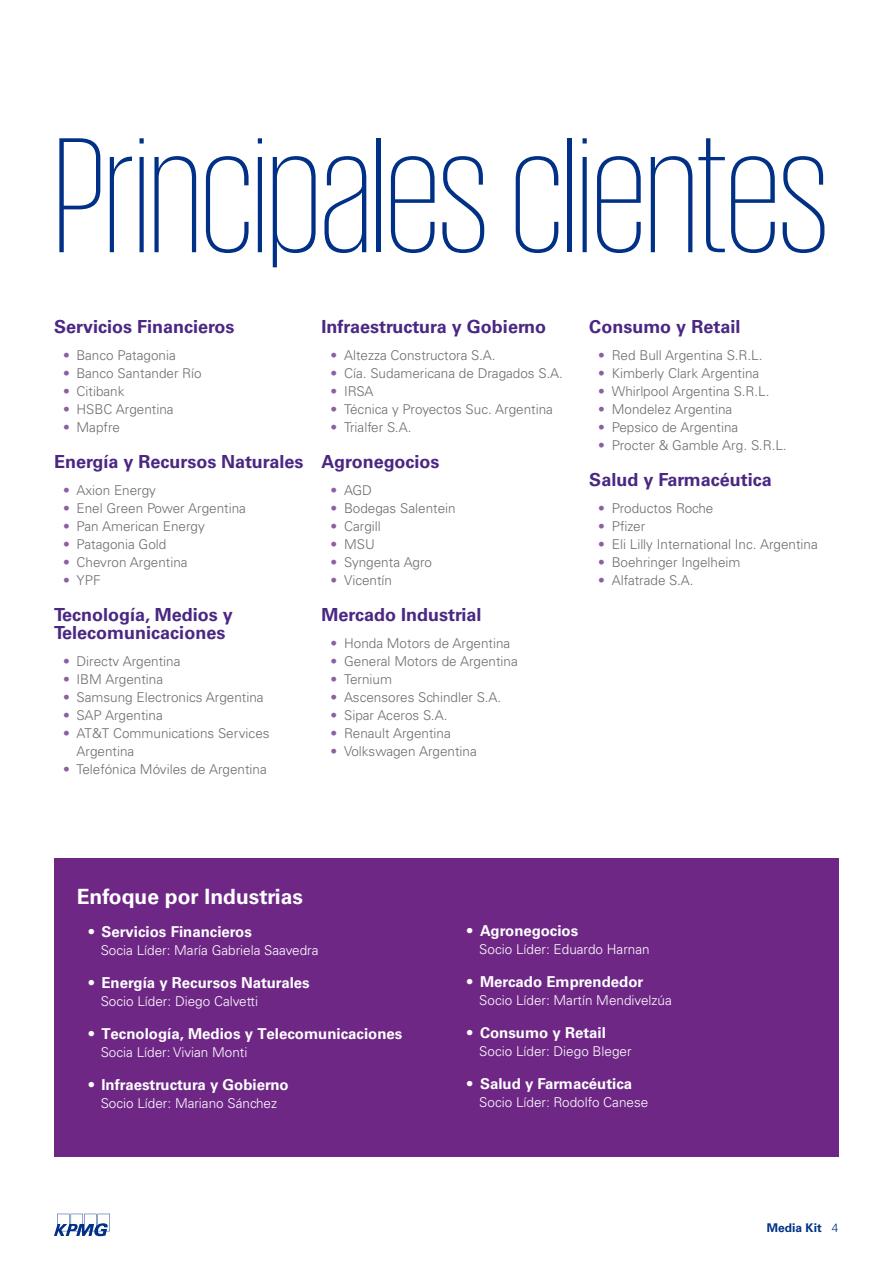
<style>
.page{position:relative;width:893px;height:1263px;background:#fff}
.page>*{position:absolute;margin:0;border:0;box-sizing:border-box;transform-origin:0 0}
.t1{font:200 168px "KPMG";color:#003186}
.t2{font:700 21px "Univers LT Std";color:#fff}
.t3{font:700 18px/18px "Univers LT Std";color:#4a2783}
.t4{font:700 15px "Univers LT Std";color:#fff}
.t5{font:300 13.5px/18px "Univers LT Std";color:#6c6d70}
.t6{font:300 13.5px "Univers LT Std";color:#fff}
.t7{font:700 12px "Univers LT Std";color:#003186}
.s1{color:#8c5fa0}
.s2{font-weight:300}
</style>
<div class="page">
<svg style="left:54px;top:1214px;width:56px;height:22px"></svg>
<div style="left:54px;top:858px;width:785px;height:298px;background:#6f2786"></div>
<h1 class="t1" style="left:54px;top:116px;width:776px">Principales clientes</h1>
<h3 class="t3" style="left:54px;top:318px;width:182px">Servicios Financieros</h3>
<p class="t5" style="left:63px;top:346px;width:114px"><span class="s1">•</span> Banco Patagonia</p>
<p class="t5" style="left:63px;top:364px;width:140px"><span class="s1">•</span> Banco Santander Río</p>
<p class="t5" style="left:63px;top:382px;width:63px"><span class="s1">•</span> Citibank</p>
<p class="t5" style="left:63px;top:400px;width:112px"><span class="s1">•</span> HSBC Argentina</p>
<p class="t5" style="left:63px;top:418px;width:58px"><span class="s1">•</span> Mapfre</p>
<h3 class="t3" style="left:54px;top:453px;width:251px">Energía y Recursos Naturales</h3>
<p class="t5" style="left:63px;top:481px;width:95px"><span class="s1">•</span> Axion Energy</p>
<p class="t5" style="left:63px;top:499px;width:184px"><span class="s1">•</span> Enel Green Power Argentina</p>
<p class="t5" style="left:63px;top:517px;width:143px"><span class="s1">•</span> Pan American Energy</p>
<p class="t5" style="left:63px;top:535px;width:105px"><span class="s1">•</span> Patagonia Gold</p>
<p class="t5" style="left:63px;top:553px;width:126px"><span class="s1">•</span> Chevron Argentina</p>
<p class="t5" style="left:63px;top:571px;width:39px"><span class="s1">•</span> YPF</p>
<h3 class="t3" style="left:54px;top:606px;width:180px">Tecnología, Medios y<br>Telecomunicaciones</h3>
<p class="t5" style="left:63px;top:652px;width:119px"><span class="s1">•</span> Directv Argentina</p>
<p class="t5" style="left:63px;top:670px;width:102px"><span class="s1">•</span> IBM Argentina</p>
<p class="t5" style="left:63px;top:688px;width:202px"><span class="s1">•</span> Samsung Electronics Argentina</p>
<p class="t5" style="left:63px;top:706px;width:101px"><span class="s1">•</span> SAP Argentina</p>
<p class="t5" style="left:76px;top:724px;width:195px;text-indent:-14px"><span class="s1">•</span> AT&amp;T Communications Services<br>Argentina</p>
<p class="t5" style="left:63px;top:760px;width:205px"><span class="s1">•</span> Telefónica Móviles de Argentina</p>
<h3 class="t3" style="left:322px;top:318px;width:226px">Infraestructura y Gobierno</h3>
<p class="t5" style="left:331px;top:346px;width:167px"><span class="s1">•</span> Altezza Constructora S.A.</p>
<p class="t5" style="left:331px;top:364px;width:234px"><span class="s1">•</span> Cía. Sudamericana de Dragados S.A.</p>
<p class="t5" style="left:331px;top:382px;width:44px"><span class="s1">•</span> IRSA</p>
<p class="t5" style="left:331px;top:400px;width:224px"><span class="s1">•</span> Técnica y Proyectos Suc. Argentina</p>
<p class="t5" style="left:331px;top:418px;width:82px"><span class="s1">•</span> Trialfer S.A.</p>
<h3 class="t3" style="left:322px;top:453px;width:119px">Agronegocios</h3>
<p class="t5" style="left:331px;top:481px;width:43px"><span class="s1">•</span> AGD</p>
<p class="t5" style="left:331px;top:499px;width:127px"><span class="s1">•</span> Bodegas Salentein</p>
<p class="t5" style="left:331px;top:517px;width:52px"><span class="s1">•</span> Cargill</p>
<p class="t5" style="left:331px;top:535px;width:46px"><span class="s1">•</span> MSU</p>
<p class="t5" style="left:331px;top:553px;width:103px"><span class="s1">•</span> Syngenta Agro</p>
<p class="t5" style="left:331px;top:571px;width:63px"><span class="s1">•</span> Vicentín</p>
<h3 class="t3" style="left:322px;top:606px;width:161px">Mercado Industrial</h3>
<p class="t5" style="left:331px;top:634px;width:181px"><span class="s1">•</span> Honda Motors de Argentina</p>
<p class="t5" style="left:331px;top:652px;width:189px"><span class="s1">•</span> General Motors de Argentina</p>
<p class="t5" style="left:331px;top:670px;width:63px"><span class="s1">•</span> Ternium</p>
<p class="t5" style="left:331px;top:688px;width:172px"><span class="s1">•</span> Ascensores Schindler S.A.</p>
<p class="t5" style="left:331px;top:706px;width:118px"><span class="s1">•</span> Sipar Aceros S.A.</p>
<p class="t5" style="left:331px;top:724px;width:122px"><span class="s1">•</span> Renault Argentina</p>
<p class="t5" style="left:331px;top:742px;width:148px"><span class="s1">•</span> Volkswagen Argentina</p>
<h3 class="t3" style="left:589px;top:318px;width:153px">Consumo y Retail</h3>
<p class="t5" style="left:598px;top:346px;width:166px"><span class="s1">•</span> Red Bull Argentina S.R.L.</p>
<p class="t5" style="left:598px;top:364px;width:162px"><span class="s1">•</span> Kimberly Clark Argentina</p>
<p class="t5" style="left:598px;top:382px;width:173px"><span class="s1">•</span> Whirlpool Argentina S.R.L.</p>
<p class="t5" style="left:598px;top:400px;width:135px"><span class="s1">•</span> Mondelez Argentina</p>
<p class="t5" style="left:598px;top:418px;width:141px"><span class="s1">•</span> Pepsico de Argentina</p>
<p class="t5" style="left:598px;top:436px;width:190px"><span class="s1">•</span> Procter &amp; Gamble Arg. S.R.L.</p>
<h3 class="t3" style="left:589px;top:471px;width:184px">Salud y Farmacéutica</h3>
<p class="t5" style="left:598px;top:499px;width:117px"><span class="s1">•</span> Productos Roche</p>
<p class="t5" style="left:598px;top:517px;width:48px"><span class="s1">•</span> Pfizer</p>
<p class="t5" style="left:598px;top:535px;width:221px"><span class="s1">•</span> Eli Lilly International Inc. Argentina</p>
<p class="t5" style="left:598px;top:553px;width:144px"><span class="s1">•</span> Boehringer Ingelheim</p>
<p class="t5" style="left:598px;top:571px;width:97px"><span class="s1">•</span> Alfatrade S.A.</p>
<h2 class="t2" style="left:77px;top:884px;width:228px">Enfoque por Industrias</h2>
<p class="t4" style="left:89px;top:923px;width:165px">• Servicios Financieros</p>
<p class="t6" style="left:101px;top:942px;width:219px">Socia Líder: María Gabriela Saavedra</p>
<p class="t4" style="left:89px;top:974px;width:223px">• Energía y Recursos Naturales</p>
<p class="t6" style="left:101px;top:993px;width:159px">Socio Líder: Diego Calvetti</p>
<p class="t4" style="left:89px;top:1025px;width:315px">• Tecnología, Medios y Telecomunicaciones</p>
<p class="t6" style="left:101px;top:1044px;width:148px">Socia Líder: Vivian Monti</p>
<p class="t4" style="left:89px;top:1076px;width:201px">• Infraestructura y Gobierno</p>
<p class="t6" style="left:101px;top:1095px;width:178px">Socio Líder: Mariano Sánchez</p>
<p class="t4" style="left:467px;top:922px;width:112px">• Agronegocios</p>
<p class="t6" style="left:479px;top:941px;width:172px">Socio Líder: Eduardo Harnan</p>
<p class="t4" style="left:467px;top:973px;width:178px">• Mercado Emprendedor</p>
<p class="t6" style="left:479px;top:992px;width:194px">Socio Líder: Martín Mendivelzúa</p>
<p class="t4" style="left:467px;top:1024px;width:140px">• Consumo y Retail</p>
<p class="t6" style="left:479px;top:1043px;width:154px">Socio Líder: Diego Bleger</p>
<p class="t4" style="left:467px;top:1075px;width:166px">• Salud y Farmacéutica</p>
<p class="t6" style="left:479px;top:1094px;width:171px">Socio Líder: Rodolfo Canese</p>
<p class="t7" style="left:767px;top:1220px;width:73px">Media Kit <span class="s2">4</span></p>
</div>
